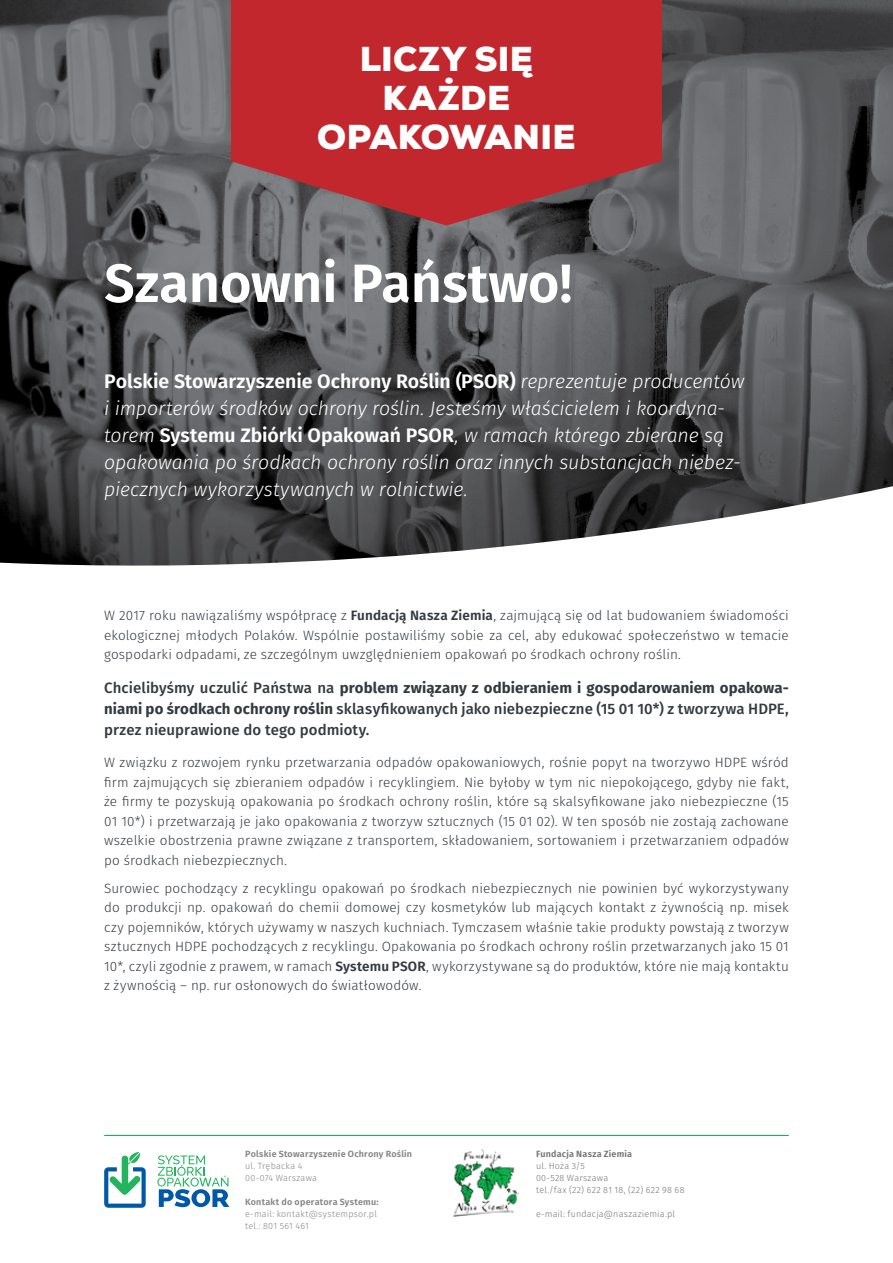
<style>
.page{position:relative;width:893px;height:1263px;background:#fff}
.page>*{position:absolute;margin:0;border:0;box-sizing:border-box;transform-origin:0 0}
.t1{font:600 54px "Fira Sans";color:#fff}
.t2{font:900 34.5px/39px "Nexa";letter-spacing:.01em;color:#fff;text-align:center}
.t3{font:italic 300 19.5px/27px "Fira Sans";letter-spacing:-.01em;color:#fff}
.t4{font:500 15px/21px "Fira Sans";letter-spacing:.005em;color:#343a40;text-align:justify}
.t5{font:300 13.5px/19.5px "Fira Sans";letter-spacing:.01em;color:#343a40;text-align:justify}
.t6{font:300 9px/12px "Fira Sans";letter-spacing:.03em;color:#757376}
.t7{font:300 9px/12px "Fira Sans";letter-spacing:.025em;color:#848387}
.t8{font:600 9px "Fira Sans";letter-spacing:.025em;color:#848387}
.t9{font:600 9px "Fira Sans";letter-spacing:.02em;color:#757376}
.s1{font-weight:600;font-style:normal}
.s2{font-weight:600}
.s3{font-weight:700}
</style>
<div class="page">
<img style="left:0;top:0;width:893px;height:566px">
<svg style="left:231px;top:0;width:431px;height:226px;background:#b32f35"></svg>
<hr style="left:104px;top:1135px;width:685px;height:1px;background:#00ac4e">
<img style="left:453px;top:1149px;width:65px;height:68px">
<svg style="left:157px;top:1155px;width:72px;height:52px"></svg>
<svg style="left:104px;top:1152px;width:42px;height:56px"></svg>
<h2 class="t2" style="left:317px;top:39px;width:260px">LICZY SIĘ<br>KAŻDE<br>OPAKOWANIE</h2>
<h1 class="t1" style="left:104px;top:239px;width:470px">Szanowni Państwo!</h1>
<p class="t3" style="left:104px;top:367px;width:642px"><span class="s1">Polskie Stowarzyszenie Ochrony Roślin (PSOR)</span> reprezentuje producentów i importerów środków ochrony roślin. Jesteśmy właścicielem i koordyna&shy;torem <span class="s1">Systemu Zbiórki Opakowań PSOR</span>, w ramach którego zbierane są opakowania po środkach ochrony roślin oraz innych substancjach niebez&shy;piecznych wykorzystywanych w rolnictwie.</p>
<p class="t5" style="left:104px;top:606px;width:686px">W 2017 roku nawiązaliśmy współpracę z <span class="s2">Fundacją Nasza Ziemia</span>, zajmującą się od lat budowaniem świadomości ekologicznej młodych Polaków. Wspólnie postawiliśmy sobie za cel, aby edukować społeczeństwo w temacie gospodarki odpadami, ze szczególnym uwzględnieniem opakowań po środkach ochrony roślin.</p>
<p class="t4" style="left:104px;top:676px;width:686px">Chcielibyśmy uczulić Państwa na <span class="s3">problem związany z odbieraniem i gospodarowaniem opakowa&shy;niami po środkach ochrony roślin</span> sklasyfikowanych jako niebezpieczne (15 01 10*) z tworzywa HDPE, przez nieuprawione do tego podmioty.</p>
<p class="t5" style="left:104px;top:753px;width:686px">W związku z rozwojem rynku przetwarzania odpadów opakowaniowych, rośnie popyt na tworzywo HDPE wśród firm zajmujących się zbieraniem odpadów i recyklingiem. Nie byłoby w tym nic niepokojącego, gdyby nie fakt, że firmy te pozyskują opakowania po środkach ochrony roślin, które są skalsyfikowane jako niebezpieczne (15<br>01 10*) i przetwarzają je jako opakowania z tworzyw sztucznych (15 01 02). W ten sposób nie zostają zachowane wszelkie obostrzenia prawne związane z transportem, składowaniem, sortowaniem i przetwarzaniem odpadów po środkach niebezpiecznych.</p>
<p class="t5" style="left:104px;top:878px;width:686px">Surowiec pochodzący z recyklingu opakowań po środkach niebezpiecznych nie powinien być wykorzystywany do produkcji np. opakowań do chemii domowej czy kosmetyków lub mających kontakt z żywnością np. misek czy pojemników, których używamy w naszych kuchniach. Tymczasem właśnie takie produkty powstają z tworzyw sztucznych HDPE pochodzących z recyklingu. Opakowania po środkach ochrony roślin przetwarzanych jako 15 01<br>10*, czyli zgodnie z prawem, w ramach <span class="s2">Systemu PSOR</span>, wykorzystywane są do produktów, które nie mają kontaktu z żywnością – np. rur osłonowych do światłowodów.</p>
<p class="t8" style="left:245px;top:1146px;width:168px">Polskie Stowarzyszenie Ochrony Roślin</p>
<p class="t7" style="left:245px;top:1160px;width:73px">ul. Trębacka 4<br>00-074 Warszawa</p>
<p class="t8" style="left:245px;top:1194px;width:135px">Kontakt do operatora Systemu:</p>
<p class="t7" style="left:245px;top:1208px;width:133px">e-mail: kontakt@systempsor.pl tel.: 801 561 461</p>
<p class="t9" style="left:536px;top:1146px;width:98px">Fundacja Nasza Ziemia</p>
<p class="t6" style="left:536px;top:1160px;width:150px">ul. Hoża 3/5<br>00-528 Warszawa<br>tel./fax (22) 622 81 18, (22) 622 98 68</p>
<p class="t6" style="left:536px;top:1208px;width:141px">e-mail: fundacja@naszaziemia.pl</p>
</div>
